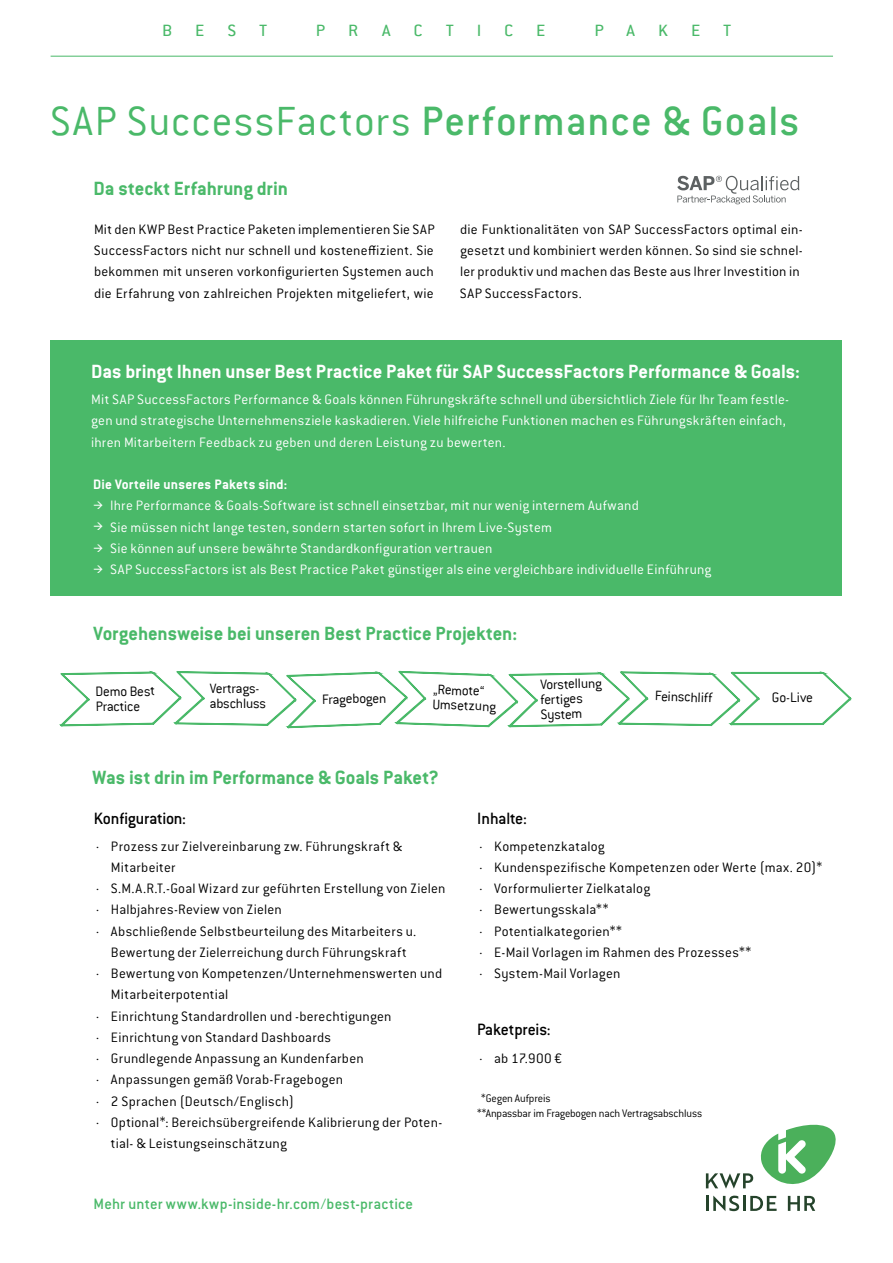
<style>
.page{position:relative;width:893px;height:1263px;background:#fff}
.page>*{position:absolute;margin:0;border:0;box-sizing:border-box;transform-origin:0 0}
.t1{font:300 45px "Conduit ITC";letter-spacing:.025em;color:#4ab969}
.t2{font:300 24px "Conduit ITC Std";letter-spacing:.91em;color:#4ab969}
.t3{font:700 21px "Conduit ITC Std";color:#4ab969}
.t4{font:700 21px "Conduit ITC Std";color:#fff}
.t5{font:500 18px "Conduit ITC Std";letter-spacing:-.015em;color:#000}
.t6{font:500 16.5px "Conduit ITC Std";letter-spacing:.01em;color:#4ab969}
.t7{font:300 15px/21.3px "Conduit ITC Std";letter-spacing:.015em;color:#000}
.t8{font:300 15px/21.3px "Conduit ITC Std";letter-spacing:.015em;color:#fff}
.t9{font:300 15px/15px "Conduit ITC";letter-spacing:-.01em;color:#000}
.t10{font:700 15px "Conduit ITC Std";letter-spacing:.015em;color:#fff}
.t11{font:300 12px/15px "Conduit ITC Std";letter-spacing:-.015em;color:#000}
.s1{font-family:"Conduit ITC Std";font-weight:500}
</style>
<div class="page">
<div style="left:51px;top:340px;width:791px;height:255px;background:#4ab969"></div>
<hr style="left:51px;top:56px;width:782px;height:1px;background:#4ab969">
<svg style="left:59px;top:670px;width:793px;height:59px"></svg>
<svg style="left:706px;top:1173px;width:47px;height:15px"></svg>
<svg style="left:706px;top:1195px;width:33px;height:16px"></svg>
<hr style="left:743px;top:1196px;width:3px;height:15px;background:#25432b">
<svg style="left:750px;top:1196px;width:27px;height:15px"></svg>
<svg style="left:788px;top:1196px;width:27px;height:15px"></svg>
<svg style="left:761px;top:1124px;width:75px;height:60px"></svg>
<svg style="left:677px;top:176px;width:122px;height:28px"></svg>
<h2 class="t2" style="left:162px;top:14px;width:107px">Best</h2>
<h2 class="t2" style="left:315px;top:14px;width:232px">Practice</h2>
<h2 class="t2" style="left:594px;top:14px;width:139px">Paket</h2>
<h1 class="t1" style="left:51px;top:96px;width:750px">SAP SuccessFactors <span class="s1">Performance &amp; Goals</span></h1>
<h3 class="t3" style="left:94px;top:175px;width:196px">Da steckt Erfahrung drin</h3>
<p class="t7" style="left:94px;top:218px;width:342px;text-align:justify">Mit den KWP Best Practice Paketen implementieren Sie SAP SuccessFactors nicht nur schnell und kosteneffizient. Sie bekommen mit unseren vorkonfigurierten Systemen auch die Erfahrung von zahlreichen Projekten mitgeliefert, wie</p>
<p class="t7" style="left:460px;top:218px;width:344px">die Funktionalitäten von SAP SuccessFactors optimal ein&shy;gesetzt und kombiniert werden können. So sind sie schnel&shy;ler produktiv und machen das Beste aus Ihrer Investition in SAP SuccessFactors.</p>
<h3 class="t4" style="left:91px;top:359px;width:710px">Das bringt Ihnen unser Best Practice Paket für SAP SuccessFactors Performance &amp; Goals:</h3>
<p class="t8" style="left:91px;top:388px;width:699px">Mit SAP SuccessFactors Performance &amp; Goals können Führungskräfte schnell und übersichtlich Ziele für Ihr Team festle&shy;gen und strategische Unternehmensziele kaskadieren. Viele hilfreiche Funktionen machen es Führungskräften einfach, ihren Mitarbeitern Feedback zu geben und deren Leistung zu bewerten.</p>
<p class="t10" style="left:93px;top:475px;width:196px">Die Vorteile unseres Pakets sind:</p>
<p class="t8" style="left:110px;top:494px;width:603px">Ihre Performance &amp; Goals-Software ist schnell einsetzbar, mit nur wenig internem Aufwand<br>Sie müssen nicht lange testen, sondern starten sofort in Ihrem Live-System<br>Sie können auf unsere bewährte Standardkonfiguration vertrauen<br>SAP SuccessFactors ist als Best Practice Paket günstiger als eine vergleichbare individuelle Einführung</p>
<h3 class="t3" style="left:94px;top:621px;width:425px">Vorgehensweise bei unseren Best Practice Projekten:</h3>
<p class="t9" style="left:95px;top:684px;width:61px;rotate:-1deg">Demo Best<br>Practice</p>
<p class="t9" style="left:210px;top:680px;width:58px">Vertrags&shy;abschluss</p>
<p class="t9" style="left:322px;top:692px;width:66px;rotate:-1deg">Fragebogen</p>
<p class="t9" style="left:433px;top:682px;width:65px;rotate:2deg">„Remote“<br>Umsetzung</p>
<p class="t9" style="left:540px;top:677px;width:63px;rotate:-1deg">Vorstellung fertiges<br>System</p>
<h3 class="t3" style="left:92px;top:765px;width:348px">Was ist drin im Performance &amp; Goals Paket?</h3>
<p class="t9" style="left:655px;top:688px;width:59px;rotate:2deg">Feinschliff</p>
<p class="t9" style="left:772px;top:689px;width:43px">Go-Live</p>
<p class="t5" style="left:94px;top:807px;width:94px">Konfiguration:</p>
<p class="t7" style="left:94px;top:835px;width:310px">· Prozess zur Zielvereinbarung zw. Führungskraft &amp;</p>
<p class="t7" style="left:111px;top:856px;width:66px">Mitarbeiter</p>
<p class="t7" style="left:94px;top:877px;width:353px">· S.M.A.R.T.-Goal Wizard zur geführten Erstellung von Zielen</p>
<p class="t7" style="left:94px;top:898px;width:189px">· Halbjahres-Review von Zielen</p>
<p class="t7" style="left:94px;top:920px;width:324px">· Abschließende Selbstbeurteilung des Mitarbeiters u.</p>
<p class="t7" style="left:111px;top:941px;width:297px">Bewertung der Zielerreichung durch Führungskraft</p>
<p class="t7" style="left:94px;top:962px;width:350px">· Bewertung von Kompetenzen/Unternehmenswerten und</p>
<p class="t7" style="left:111px;top:983px;width:119px">Mitarbeiterpotential</p>
<p class="t7" style="left:94px;top:1005px;width:299px">· Einrichtung Standardrollen und -berechtigungen</p>
<p class="t7" style="left:94px;top:1026px;width:239px">· Einrichtung von Standard Dashboards</p>
<p class="t7" style="left:94px;top:1047px;width:271px">· Grundlegende Anpassung an Kundenfarben</p>
<p class="t7" style="left:94px;top:1068px;width:251px">· Anpassungen gemäß Vorab-Fragebogen</p>
<p class="t7" style="left:94px;top:1090px;width:202px">· 2 Sprachen (Deutsch/Englisch)</p>
<p class="t7" style="left:94px;top:1111px;width:350px">· Optional*: Bereichsübergreifende Kalibrierung der Poten-</p>
<p class="t7" style="left:111px;top:1132px;width:177px">tial- &amp; Leistungseinschätzung</p>
<p class="t6" style="left:94px;top:1193px;width:321px">Mehr unter www.kwp-inside-hr.com/best-practice</p>
<p class="t5" style="left:477px;top:807px;width:51px">Inhalte:</p>
<p class="t7" style="left:477px;top:835px;width:347px">· Kompetenzkatalog<br>· Kundenspezifische Kompetenzen oder Werte (max. 20)* · Vorformulierter Zielkatalog<br>· Bewertungsskala**<br>· Potentialkategorien**<br>· E-Mail Vorlagen im Rahmen des Prozesses**<br>· System-Mail Vorlagen</p>
<p class="t5" style="left:477px;top:1019px;width:75px">Paketpreis:</p>
<p class="t7" style="left:477px;top:1047px;width:87px">· ab 17.900 €</p>
<p class="t11" style="left:477px;top:1090px;width:227px;text-indent:4px">*Gegen Aufpreis<br>**Anpassbar im Fragebogen nach Vertragsabschluss</p>
</div>
